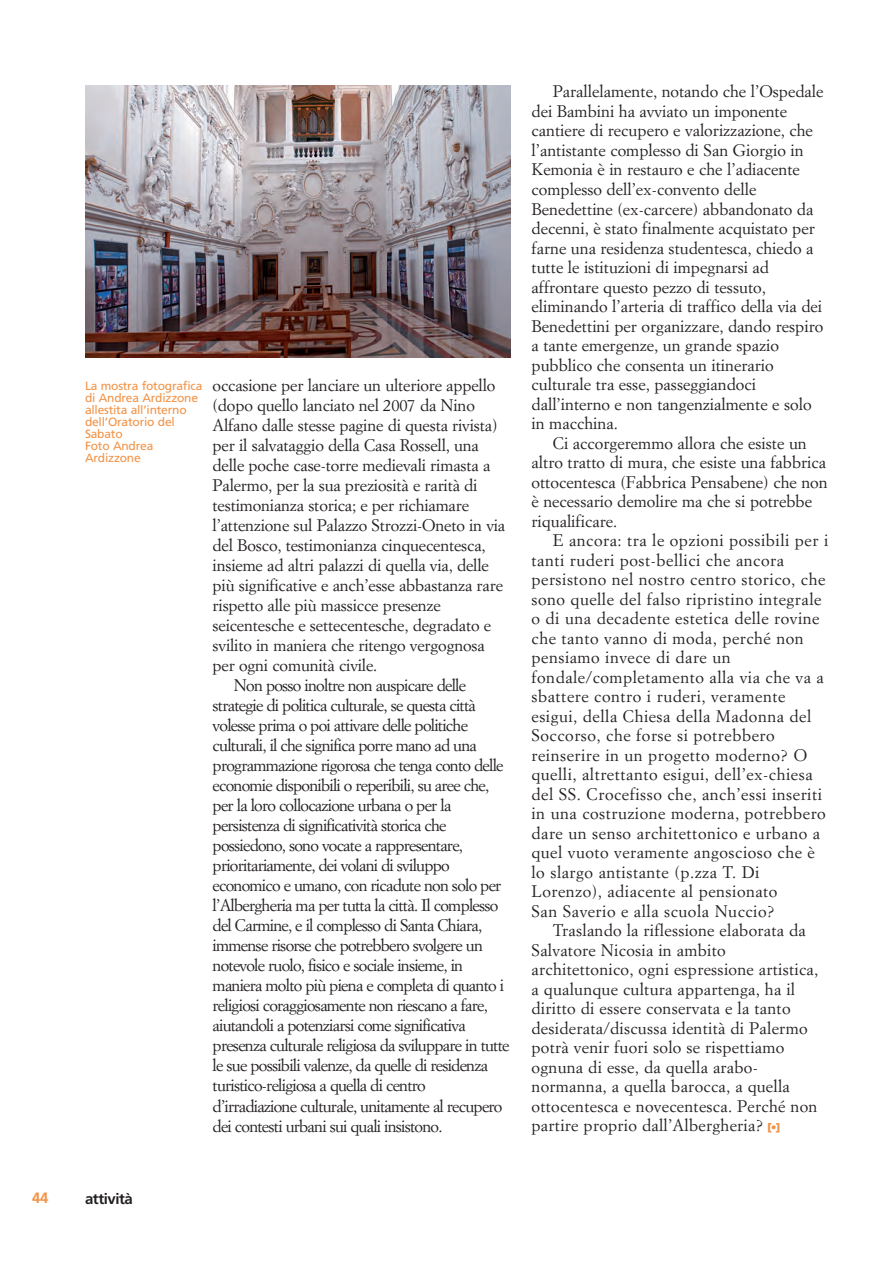
<style>
.page{position:relative;width:893px;height:1263px;background:#fff}
.page>*{position:absolute;margin:0;border:0;box-sizing:border-box;transform-origin:0 0}
.t1{font:16.5px/19.5px "Simoncini Garamond";color:#231f20}
.t2{font:16.5px "Simoncini Garamond";letter-spacing:-.045em;color:#231f20}
.t3{font:16.5px/19.5px "Simoncini Garamond";letter-spacing:.03em;color:#231f20}
.t4{font:700 15px "Frutiger";letter-spacing:-.03em;color:#231f20}
.t5{font:700 15px "Frutiger";color:#f29347}
.t6{font:12px/12px "Frutiger";letter-spacing:-.015em;color:#f29347}
.s1{font-family:"Frutiger";font-weight:900;font-size:10.5px;color:#f29347}
</style>
<div class="page">
<img style="left:85px;top:85px;width:425px;height:272px">
<hr style="left:892px;top:0;width:1px;height:1263px;background:#fdf2e8">
<p class="t6" style="left:85px;top:381px;width:119px">La mostra fotografica di Andrea Ardizzone allestita all’interno dell’Oratorio del<br>Sabato<br>Foto Andrea<br>Ardizzone</p>
<p class="t1" style="left:213px;top:377px;width:284px">occasione per lanciare un ulteriore appello</p>
<p class="t1" style="left:213px;top:397px;width:264px">(dopo quello lanciato nel 2007 da Nino</p>
<p class="t1" style="left:213px;top:417px;width:286px">Alfano dalle stesse pagine di questa rivista)</p>
<p class="t1" style="left:213px;top:437px;width:268px">per il salvataggio della Casa Rossell, una</p>
<p class="t1" style="left:213px;top:457px;width:279px">delle poche case-torre medievali rimasta a</p>
<p class="t1" style="left:213px;top:477px;width:266px">Palermo, per la sua preziosità e rarità di</p>
<p class="t1" style="left:213px;top:497px;width:258px">testimonianza storica; e per richiamare</p>
<p class="t1" style="left:213px;top:517px;width:294px">l’attenzione sul Palazzo Strozzi-Oneto in via</p>
<p class="t1" style="left:213px;top:537px;width:275px">del Bosco, testimonianza cinquecentesca,</p>
<p class="t1" style="left:213px;top:557px;width:278px">insieme ad altri palazzi di quella via, delle</p>
<p class="t1" style="left:213px;top:577px;width:292px">più significative e anch’esse abbastanza rare</p>
<p class="t1" style="left:213px;top:597px;width:230px">rispetto alle più massicce presenze</p>
<p class="t1" style="left:213px;top:617px;width:280px">seicentesche e settecentesche, degradato e</p>
<p class="t1" style="left:213px;top:637px;width:274px">svilito in maniera che ritengo vergognosa</p>
<p class="t1" style="left:213px;top:657px;width:166px">per ogni comunità civile.</p>
<p class="t2" style="left:234px;top:678px;width:234px">Non posso inoltre non auspicare delle</p>
<p class="t2" style="left:213px;top:698px;width:265px">strategie di politica culturale, se questa città</p>
<p class="t2" style="left:213px;top:718px;width:257px">volesse prima o poi attivare delle politiche</p>
<p class="t2" style="left:213px;top:738px;width:266px">culturali, il che significa porre mano ad una</p>
<p class="t2" style="left:213px;top:758px;width:292px">programmazione rigorosa che tenga conto delle</p>
<p class="t2" style="left:213px;top:778px;width:278px">economie disponibili o reperibili, su aree che,</p>
<p class="t2" style="left:213px;top:798px;width:240px">per la loro collocazione urbana o per la</p>
<p class="t2" style="left:213px;top:818px;width:236px">persistenza di significatività storica che</p>
<p class="t2" style="left:213px;top:838px;width:252px">possiedono, sono vocate a rappresentare,</p>
<p class="t2" style="left:213px;top:859px;width:239px">prioritariamente, dei volani di sviluppo</p>
<p class="t2" style="left:213px;top:879px;width:290px">economico e umano, con ricadute non solo per</p>
<p class="t2" style="left:213px;top:899px;width:287px">l’Albergheria ma per tutta la città. Il complesso</p>
<p class="t2" style="left:213px;top:919px;width:271px">del Carmine, e il complesso di Santa Chiara,</p>
<p class="t2" style="left:213px;top:939px;width:272px">immense risorse che potrebbero svolgere un</p>
<p class="t2" style="left:213px;top:959px;width:252px">notevole ruolo, fisico e sociale insieme, in</p>
<p class="t2" style="left:213px;top:979px;width:293px">maniera molto più piena e completa di quanto i</p>
<p class="t2" style="left:213px;top:999px;width:277px">religiosi coraggiosamente non riescano a fare,</p>
<p class="t2" style="left:213px;top:1019px;width:255px">aiutandoli a potenziarsi come significativa</p>
<p class="t2" style="left:213px;top:1039px;width:298px">presenza culturale religiosa da sviluppare in tutte</p>
<p class="t2" style="left:213px;top:1059px;width:277px">le sue possibili valenze, da quelle di residenza</p>
<p class="t2" style="left:213px;top:1079px;width:215px">turistico-religiosa a quella di centro</p>
<p class="t2" style="left:213px;top:1099px;width:291px">d’irradiazione culturale, unitamente al recupero</p>
<p class="t2" style="left:213px;top:1119px;width:231px">dei contesti urbani sui quali insistono.</p>
<p class="t1" style="left:531px;top:83px;width:294px;text-indent:21px">Parallelamente, notando che l’Ospedale dei Bambini ha avviato un imponente cantiere di recupero e valorizzazione, che l’antistante complesso di San Giorgio in Kemonia è in restauro e che l’adiacente complesso dell’ex-convento delle Benedettine (ex-carcere) abbandonato da decenni, è stato finalmente acquistato per farne una residenza studentesca, chiedo a tutte le istituzioni di impegnarsi ad affrontare questo pezzo di tessuto, eliminando l’arteria di traffico della via dei Benedettini per organizzare, dando respiro a tante emergenze, un grande spazio pubblico che consenta un itinerario culturale tra esse, passeggiandoci dall’interno e non tangenzialmente e solo in macchina.</p>
<p class="t1" style="left:531px;top:434px;width:298px;text-indent:21px">Ci accorgeremmo allora che esiste un altro tratto di mura, che esiste una fabbrica ottocentesca (Fabbrica Pensabene) che non è necessario demolire ma che si potrebbe riqualificare.</p>
<p class="t3" style="left:531px;top:532px;width:298px;text-indent:21px">E ancora: tra le opzioni possibili per i tanti ruderi post-bellici che ancora persistono nel nostro centro storico, che sono quelle del falso ripristino integrale o di una decadente estetica delle rovine che tanto vanno di moda, perché non pensiamo invece di dare un fondale/completamento alla via che va a sbattere contro i ruderi, veramente esigui, della Chiesa della Madonna del Soccorso, che forse si potrebbero reinserire in un progetto moderno? O quelli, altrettanto esigui, dell’ex-chiesa del SS. Crocefisso che, anch’essi inseriti in una costruzione moderna, potrebbero dare un senso architettonico e urbano a quel vuoto veramente angoscioso che è lo slargo antistante (p.zza T. Di Lorenzo), adiacente al pensionato<br>San Saverio e alla scuola Nuccio?</p>
<p class="t1" style="left:531px;top:922px;width:288px;text-indent:21px">Traslando la riflessione elaborata da Salvatore Nicosia in ambito architettonico, ogni espressione artistica, a qualunque cultura appartenga, ha il diritto di essere conservata e la tanto desiderata/discussa identità di Palermo potrà venir fuori solo se rispettiamo ognuna di esse, da quella arabo&shy;normanna, a quella barocca, a quella ottocentesca e novecentesca. Perché non partire proprio dall’Albergheria? <span class="s1">[•]</span></p>
<p class="t5" style="left:32px;top:1192px;width:18px">44</p>
<p class="t4" style="left:85px;top:1192px;width:49px">attività</p>
</div>
